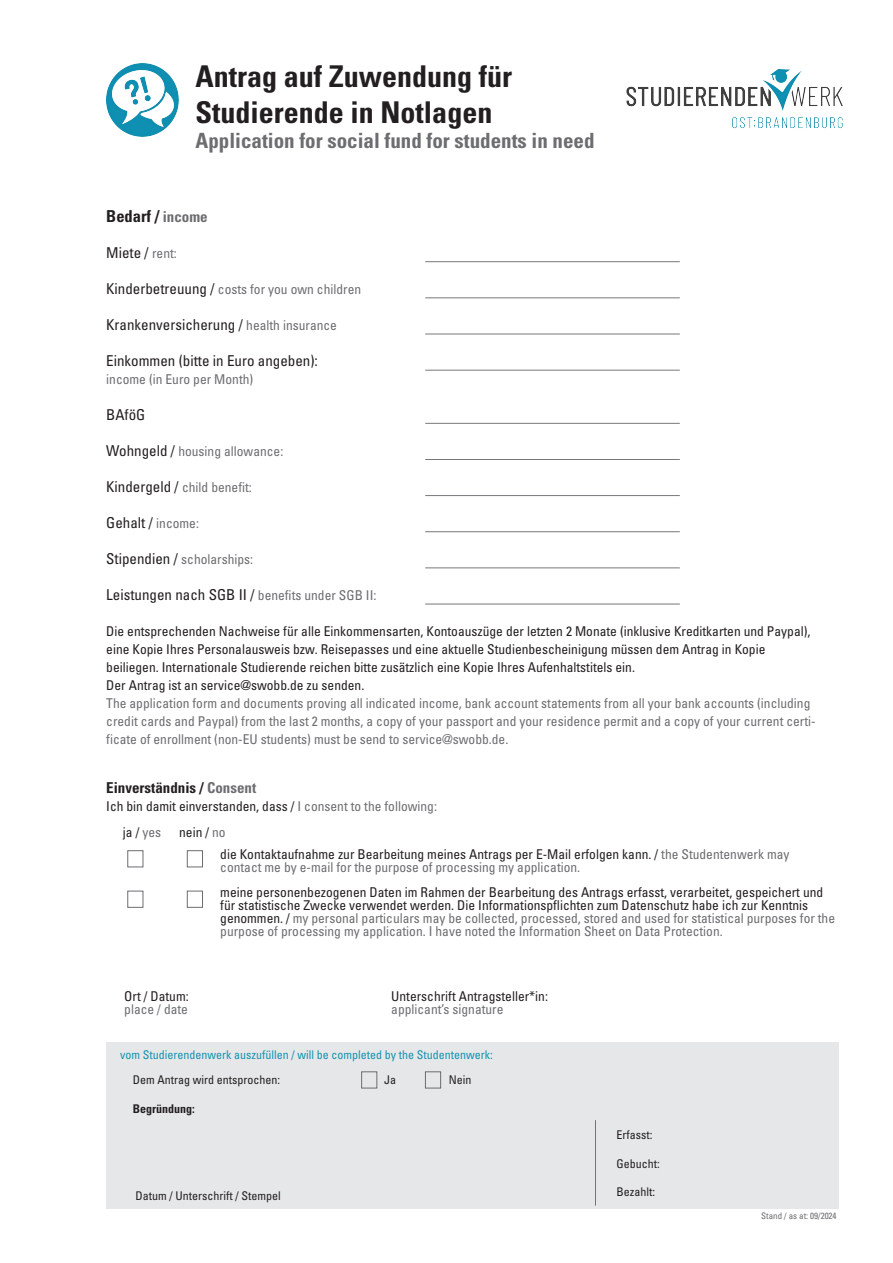
<style>
.page{position:relative;width:893px;height:1263px;background:#fff}
.page>*{position:absolute;margin:0;border:0;box-sizing:border-box;transform-origin:0 0}
.t1{font:700 condensed 30px/36px "Univers";color:#231f20}
.t2{font:700 condensed 21px "Univers";color:#6c6d70}
.t3{font:700 condensed 16.5px "Univers";color:#231f20}
.t4{font:condensed 15px "Univers";color:#231f20}
.t5{font:700 condensed 15px "Univers";color:#231f20}
.t6{font:condensed 13.5px/18px "Univers";color:#231f20}
.t7{font:condensed 13.5px "Univers";color:#6c6d70}
.t8{font:condensed 12px "Univers";color:#231f20}
.t9{font:condensed 12px "Univers";color:#1493b0}
.t10{font:700 condensed 12px "Univers";color:#231f20}
.t11{font:condensed 9px "Univers";color:#6c6d70}
.s1{font-size:15px;color:#6c6d70}
.s2{font-size:13.5px;color:#6c6d70}
.s3{font-size:15px;color:#231f20}
.s4{color:#6c6d70}
</style>
<div class="page">
<hr style="left:425px;top:261px;width:255px;height:1px;background:#6c6d70">
<hr style="left:425px;top:298px;width:255px;height:1px;background:#6c6d70">
<hr style="left:425px;top:334px;width:255px;height:1px;background:#6c6d70">
<hr style="left:425px;top:370px;width:255px;height:1px;background:#6c6d70">
<hr style="left:425px;top:423px;width:255px;height:1px;background:#6c6d70">
<hr style="left:425px;top:459px;width:255px;height:1px;background:#6c6d70">
<hr style="left:425px;top:495px;width:255px;height:1px;background:#6c6d70">
<hr style="left:425px;top:531px;width:255px;height:1px;background:#6c6d70">
<hr style="left:425px;top:568px;width:255px;height:1px;background:#6c6d70">
<hr style="left:425px;top:604px;width:255px;height:1px;background:#6c6d70">
<img style="left:106px;top:64px;width:73px;height:72px">
<img style="left:626px;top:69px;width:217px;height:60px">
<div style="left:106px;top:1042px;width:733px;height:167px;background:#e6e7e9"></div>
<hr style="left:595px;top:1120px;width:1px;height:85px;background:#6c6d70">
<div style="left:361px;top:1071px;width:16px;height:17px;border:1px solid #6c6d70"></div>
<div style="left:425px;top:1071px;width:16px;height:17px;border:1px solid #6c6d70"></div>
<div style="left:128px;top:850px;width:15px;height:17px;border:1px solid #6c6d70"></div>
<div style="left:187px;top:850px;width:16px;height:17px;border:1px solid #6c6d70"></div>
<div style="left:187px;top:891px;width:16px;height:16px;border:1px solid #6c6d70"></div>
<p class="t1" style="left:196px;top:58px;width:318px">Antrag auf Zuwendung für<br>Studierende in Notlagen</p>
<p class="t2" style="left:196px;top:128px;width:400px">Application for social fund for students in need</p>
<p class="t3" style="left:106px;top:206px;width:103px">Bedarf / <span class="s1">income</span></p>
<p class="t4" style="left:106px;top:243px;width:72px">Miete / <span class="s2">rent:</span></p>
<p class="t7" style="left:106px;top:281px;width:256px"><span class="s3">Kinderbetreuung /</span> costs for you own children</p>
<p class="t4" style="left:106px;top:315px;width:232px">Krankenversicherung / <span class="s2">health insurance</span></p>
<p class="t4" style="left:106px;top:351px;width:213px">Einkommen (bitte in Euro angeben):</p>
<p class="t7" style="left:106px;top:371px;width:148px">income (in Euro per Month)</p>
<p class="t4" style="left:106px;top:405px;width:41px">BAföG</p>
<p class="t7" style="left:106px;top:443px;width:179px"><span class="s3">Wohngeld /</span> housing allowance:</p>
<p class="t7" style="left:106px;top:479px;width:147px"><span class="s3">Kindergeld /</span> child benefit:</p>
<p class="t4" style="left:106px;top:513px;width:94px">Gehalt / <span class="s2">income:</span></p>
<p class="t7" style="left:106px;top:551px;width:148px"><span class="s3">Stipendien /</span> scholarships:</p>
<p class="t4" style="left:106px;top:585px;width:272px">Leistungen nach SGB II / <span class="s2">benefits under SGB II:</span></p>
<p class="t6" style="left:106px;top:622px;width:711px">Die entsprechenden Nachweise für alle Einkommensarten, Kontoauszüge der letzten 2 Monate (inklusive Kreditkarten und Paypal), eine Kopie Ihres Personalausweis bzw. Reisepasses und eine aktuelle Studienbescheinigung müssen dem Antrag in Kopie beiliegen. Internationale Studierende reichen bitte zusätzlich eine Kopie Ihres Aufenhaltstitels ein.<br>Der Antrag ist an service@swobb.de zu senden.<br><span class="s4">The application form and documents proving all indicated income, bank account statements from all your bank accounts (including credit cards and Paypal) from the last 2 months, a copy of your passport and your residence permit and a copy of your current certi&shy;ficate of enrollment (non-EU students) must be send to service@swobb.de.</span></p>
<p class="t5" style="left:106px;top:778px;width:151px">Einverständnis / <span class="s4">Consent</span></p>
<p class="t6" style="left:106px;top:797px;width:332px">Ich bin damit einverstanden, dass / <span class="s4">I consent to the following:</span></p>
<p class="t6" style="left:123px;top:823px;width:40px">ja / <span class="s4">yes</span></p>
<p class="t6" style="left:179px;top:823px;width:48px">nein / <span class="s4">no</span></p>
<p class="t6" style="left:220px;top:844px;width:571px">die Kontaktaufnahme zur Bearbeitung meines Antrags per E-Mail erfolgen kann. / <span class="s4">the Studentenwerk may</span></p>
<p class="t7" style="left:220px;top:858px;width:361px">contact me by e-mail for the purpose of processing my application.</p>
<p class="t6" style="left:220px;top:886px;width:616px;line-height:12.9px">meine personenbezogenen Daten im Rahmen der Bearbeitung des Antrags erfasst, verarbeitet, gespeichert und für statistische Zwecke verwendet werden. Die Informationspflichten zum Datenschutz habe ich zur Kenntnis genommen. / <span class="s4">my personal particulars may be collected, processed, stored and used for statistical purposes for the purpose of processing my application. I have noted the Information Sheet on Data Protection.</span></p>
<p class="t6" style="left:124px;top:986px;width:66px">Ort / Datum:</p>
<p class="t6" style="left:391px;top:986px;width:158px">Unterschrift Antragsteller*in:</p>
<p class="t7" style="left:124px;top:1000px;width:65px">place / date</p>
<p class="t7" style="left:391px;top:1000px;width:114px">applicant’s signature</p>
<p class="t9" style="left:120px;top:1047px;width:374px">vom Studierendenwerk auszufüllen / will be completed by the Studentenwerk:</p>
<p class="t8" style="left:133px;top:1072px;width:149px">Dem Antrag wird entsprochen:</p>
<p class="t8" style="left:384px;top:1072px;width:13px">Ja</p>
<p class="t8" style="left:449px;top:1072px;width:24px">Nein</p>
<p class="t10" style="left:133px;top:1101px;width:63px">Begründung:</p>
<p class="t8" style="left:136px;top:1188px;width:147px">Datum / Unterschrift / Stempel</p>
<p class="t8" style="left:617px;top:1127px;width:37px">Erfasst:</p>
<p class="t8" style="left:617px;top:1156px;width:45px">Gebucht:</p>
<p class="t8" style="left:617px;top:1184px;width:40px">Bezahlt:</p>
<p class="t11" style="left:761px;top:1210px;width:77px">Stand / as at: 09/2024</p>
</div>
